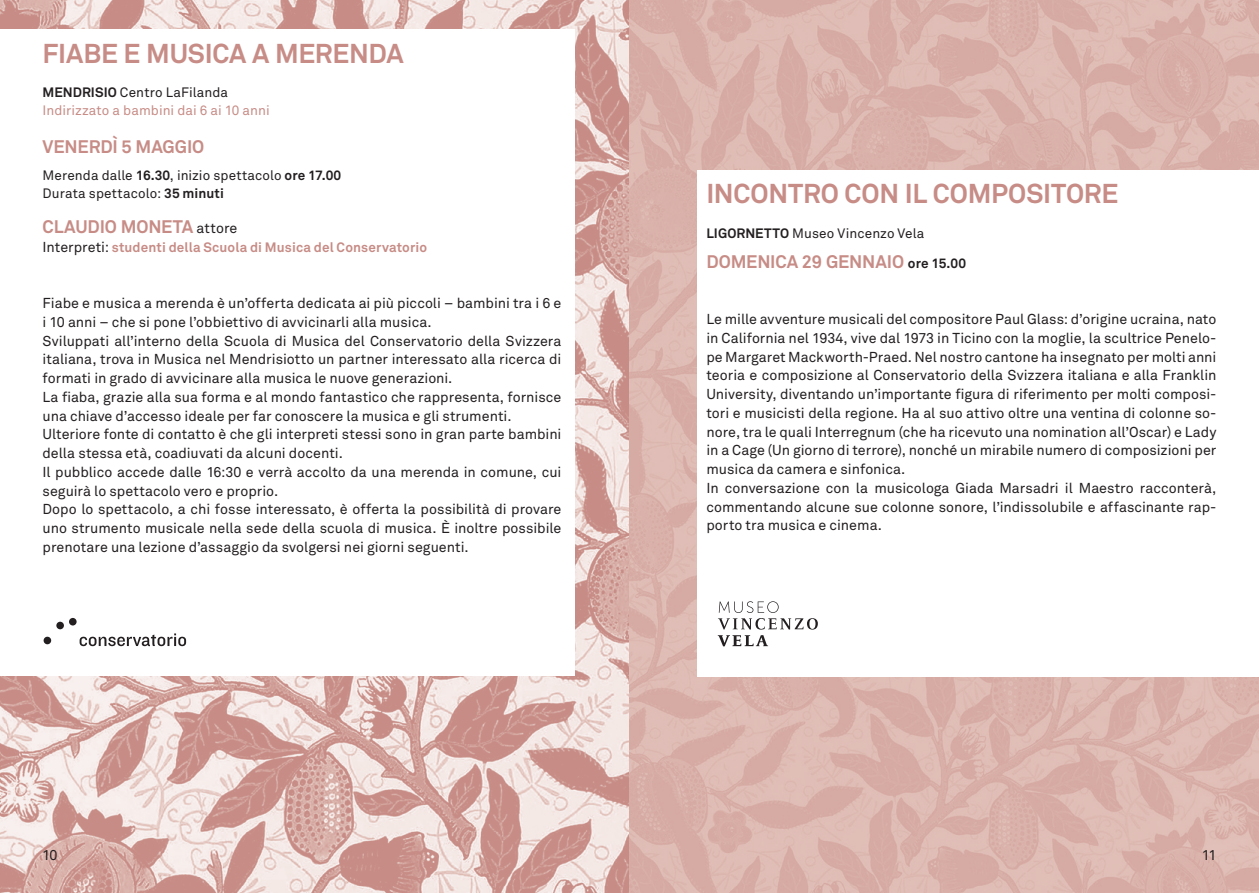
<style>
.page{position:relative;width:1259px;height:893px;background:#fff}
.page>*{position:absolute;margin:0;border:0;box-sizing:border-box;transform-origin:0 0}
.t1{font:700 27px "Akkurat";letter-spacing:-.01em;color:#c78c86}
.t2{font:700 18px "Akkurat";letter-spacing:-.01em;color:#c78c86}
.t3{font:14.25px/18.8px "Akkurat";color:#231f20;text-align:justify}
.t4{font:13.5px "Akkurat";letter-spacing:.01em;color:#231f20}
.t5{font:700 13.5px "Akkurat";letter-spacing:.01em;color:#c78c86}
.t6{font:13.5px "Akkurat";color:#c78c86}
.s1{font-weight:700}
.s2{font-weight:400;font-size:14.25px;color:#231f20}
.s3{font-size:13.5px;color:#231f20}
</style>
<div class="page">
<img style="left:0;top:0;width:629px;height:893px">
<div style="left:629px;top:0;width:630px;height:893px;background:#dab3ac"></div>
<div style="left:698px;top:170px;width:561px;height:506px;background:#fff"></div>
<div style="left:0;top:30px;width:574px;height:646px;background:#fff"></div>
<svg style="left:80px;top:633px;width:106px;height:13px"></svg>
<div style="left:44px;top:637px;width:7px;height:7px;background:#231f20;border-radius:50%"></div>
<div style="left:56px;top:622px;width:8px;height:7px;background:#231f20;border-radius:50%"></div>
<div style="left:69px;top:618px;width:8px;height:7px;background:#231f20;border-radius:50%"></div>
<svg style="left:718px;top:601px;width:100px;height:45px"></svg>
<p class="t1" style="left:43px;top:36px;width:362px">FIABE E MUSICA A MERENDA</p>
<p class="t4" style="left:43px;top:84px;width:187px"><span class="s1">MENDRISIO</span> Centro LaFilanda</p>
<p class="t6" style="left:43px;top:102px;width:229px">Indirizzato a bambini dai 6 ai 10 anni</p>
<p class="t2" style="left:43px;top:135px;width:163px">VENERDÌ 5 MAGGIO</p>
<p class="t4" style="left:43px;top:166px;width:300px">Merenda dalle <span class="s1">16.30</span>, inizio spettacolo <span class="s1">ore 17.00</span></p>
<p class="t4" style="left:43px;top:184px;width:183px">Durata spettacolo: <span class="s1">35 minuti</span></p>
<p class="t2" style="left:43px;top:215px;width:196px">CLAUDIO MONETA <span class="s2">attore</span></p>
<p class="t5" style="left:43px;top:239px;width:386px"><span class="s2">Interpreti:</span> studenti della Scuola di Musica del Conservatorio</p>
<p class="t3" style="left:43px;top:293px;width:520px">Fiabe e musica a merenda è un’offerta dedicata ai più piccoli – bambini tra i 6 e i 10 anni – che si pone l’obbiettivo di avvicinarli alla musica.</p>
<p class="t3" style="left:43px;top:331px;width:520px">Sviluppati all’interno della Scuola di Musica del Conservatorio della Svizzera italiana, trova in Musica nel Mendrisiotto un partner interessato alla ricerca di formati in grado di avvicinare alla musica le nuove generazioni.</p>
<p class="t3" style="left:43px;top:387px;width:520px">La fiaba, grazie alla sua forma e al mondo fantastico che rappresenta, fornisce una chiave d’accesso ideale per far conoscere la musica e gli strumenti.</p>
<p class="t3" style="left:43px;top:425px;width:520px">Ulteriore fonte di contatto è che gli interpreti stessi sono in gran parte bambini della stessa età, coadiuvati da alcuni docenti.</p>
<p class="t3" style="left:43px;top:462px;width:520px">Il pubblico accede dalle 16:30 e verrà accolto da una merenda in comune, cui seguirà lo spettacolo vero e proprio.</p>
<p class="t3" style="left:43px;top:500px;width:520px">Dopo lo spettacolo, a chi fosse interessato, è offerta la possibilità di provare uno strumento musicale nella sede della scuola di musica. È inoltre possibile prenotare una lezione d’assaggio da svolgersi nei giorni seguenti.</p>
<p class="t1" style="left:706px;top:177px;width:413px">INCONTRO CON IL COMPOSITORE</p>
<p class="t4" style="left:706px;top:225px;width:219px"><span class="s1">LIGORNETTO</span> Museo Vincenzo Vela</p>
<p class="t2" style="left:706px;top:250px;width:261px">DOMENICA 29 GENNAIO <span class="s3">ore 15.00</span></p>
<p class="t3" style="left:706px;top:310px;width:511px">Le mille avventure musicali del compositore Paul Glass: d’origine ucraina, nato in California nel 1934, vive dal 1973 in Ticino con la moglie, la scultrice Penelo&shy;pe Margaret Mackworth-Praed. Nel nostro cantone ha insegnato per molti anni teoria e composizione al Conservatorio della Svizzera italiana e alla Franklin University, diventando un’importante figura di riferimento per molti composi&shy;tori e musicisti della regione. Ha al suo attivo oltre una ventina di colonne so&shy;nore, tra le quali Interregnum (che ha ricevuto una nomination all’Oscar) e Lady in a Cage (Un giorno di terrore), nonché un mirabile numero di composizioni per musica da camera e sinfonica.</p>
<p class="t3" style="left:706px;top:478px;width:511px">In conversazione con la musicologa Giada Marsadri il Maestro racconterà, commentando alcune sue colonne sonore, l’indissolubile e affascinante rap&shy;porto tra musica e cinema.</p>
<p class="t3" style="left:42px;top:846px;width:17px">10</p>
<p class="t3" style="left:1201px;top:846px;width:16px">11</p>
</div>
